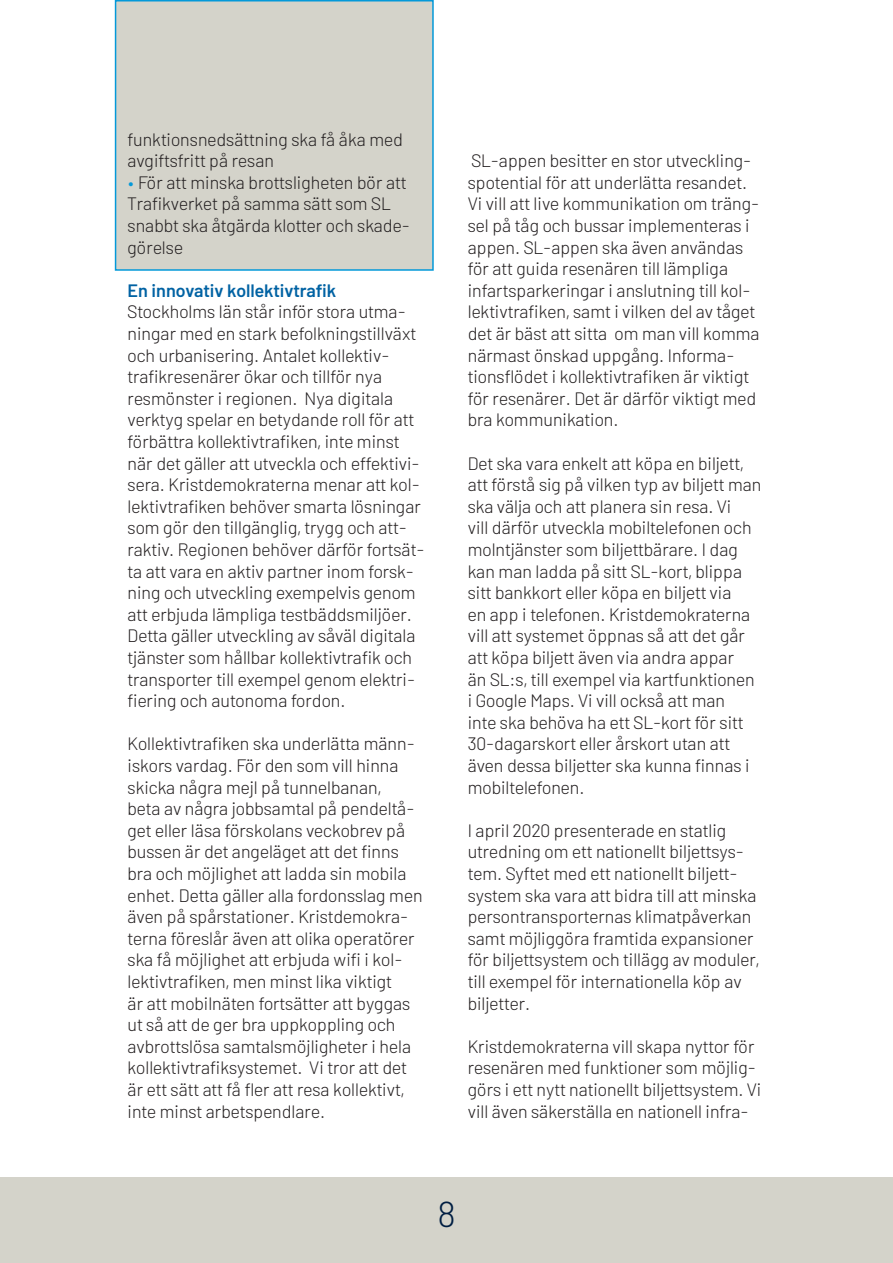
<style>
.page{position:relative;width:893px;height:1263px;background:#fff}
.page>*{position:absolute;margin:0;border:0;box-sizing:border-box;transform-origin:0 0}
.t1{font:300 36px "Barlow";color:#001e42}
.t2{font:300 18px/21.6px "Barlow";color:#231f20}
.t3{font:600 18px "Barlow";color:#0062a3}
.s1{color:#0499d9}
</style>
<div class="page">
<div style="left:116px;top:1px;width:317px;height:269px;background:#d4d3ca"></div>
<div style="left:115px;top:0;width:319px;height:271px;border:2px solid #0499d9"></div>
<div style="left:0;top:1178px;width:893px;height:85px;background:#d4d3ca"></div>
<p class="t2" style="left:128px;top:127px;width:277px">funktionsnedsättning ska få åka med avgiftsfritt på resan</p>
<p class="t2" style="left:128px;top:170px;width:284px"><span class="s1">•</span> För att minska brottsligheten bör att<br>Trafikverket på samma sätt som SL snabbt ska åtgärda klotter och skade&shy;görelse</p>
<p class="t3" style="left:128px;top:277px;width:210px">En innovativ kollektivtrafik</p>
<p class="t2" style="left:128px;top:300px;width:298px">Stockholms län står inför stora utma&shy;ningar med en stark befolkningstillväxt och urbanisering. Antalet kollektiv&shy;trafikresenärer ökar och tillför nya resmönster i regionen. Nya digitala verktyg spelar en betydande roll för att förbättra kollektivtrafiken, inte minst när det gäller att utveckla och effektivi&shy;sera. Kristdemokraterna menar att kol&shy;lektivtrafiken behöver smarta lösningar som gör den tillgänglig, trygg och att&shy;raktiv. Regionen behöver därför fortsät&shy;ta att vara en aktiv partner inom forsk&shy;ning och utveckling exempelvis genom att erbjuda lämpliga testbäddsmiljöer.<br>Detta gäller utveckling av såväl digitala tjänster som hållbar kollektivtrafik och transporter till exempel genom elektri&shy;fiering och autonoma fordon.</p>
<p class="t2" style="left:128px;top:732px;width:296px">Kollektivtrafiken ska underlätta männ&shy;iskors vardag. För den som vill hinna skicka några mejl på tunnelbanan,<br>beta av några jobbsamtal på pendeltå&shy;get eller läsa förskolans veckobrev på bussen är det angeläget att det finns bra och möjlighet att ladda sin mobila enhet. Detta gäller alla fordonsslag men även på spårstationer. Kristdemokra&shy;terna föreslår även att olika operatörer ska få möjlighet att erbjuda wifi i kol&shy;lektivtrafiken, men minst lika viktigt<br>är att mobilnäten fortsätter att byggas ut så att de ger bra uppkoppling och avbrottslösa samtalsmöjligheter i hela kollektivtrafiksystemet. Vi tror att det är ett sätt att få fler att resa kollektivt, inte minst arbetspendlare.</p>
<p class="t2" style="left:468px;top:149px;width:293px">SL-appen besitter en stor utveckling&shy;spotential för att underlätta resandet.<br>Vi vill att live kommunikation om träng&shy;sel på tåg och bussar implementeras i appen. SL-appen ska även användas för att guida resenären till lämpliga infartsparkeringar i anslutning till kol&shy;lektivtrafiken, samt i vilken del av tåget det är bäst att sitta om man vill komma närmast önskad uppgång. Informa&shy;tionsflödet i kollektivtrafiken är viktigt för resenärer. Det är därför viktigt med bra kommunikation.</p>
<p class="t2" style="left:468px;top:451px;width:295px">Det ska vara enkelt att köpa en biljett, att förstå sig på vilken typ av biljett man ska välja och att planera sin resa. Vi<br>vill därför utveckla mobiltelefonen och molntjänster som biljettbärare. I dag kan man ladda på sitt SL-kort, blippa sitt bankkort eller köpa en biljett via<br>en app i telefonen. Kristdemokraterna vill att systemet öppnas så att det går att köpa biljett även via andra appar<br>än SL:s, till exempel via kartfunktionen i Google Maps. Vi vill också att man<br>inte ska behöva ha ett SL-kort för sitt 30-dagarskort eller årskort utan att även dessa biljetter ska kunna finnas i mobiltelefonen.</p>
<p class="t2" style="left:468px;top:818px;width:293px">I april 2020 presenterade en statlig utredning om ett nationellt biljettsys&shy;tem. Syftet med ett nationellt biljett&shy;system ska vara att bidra till att minska persontransporternas klimatpåverkan samt möjliggöra framtida expansioner för biljettsystem och tillägg av moduler, till exempel för internationella köp av biljetter.</p>
<p class="t2" style="left:468px;top:1034px;width:295px">Kristdemokraterna vill skapa nyttor för resenären med funktioner som möjlig&shy;görs i ett nytt nationellt biljettsystem. Vi vill även säkerställa en nationell infra-</p>
<p class="t1" style="left:437px;top:1188px;width:20px">8</p>
</div>
